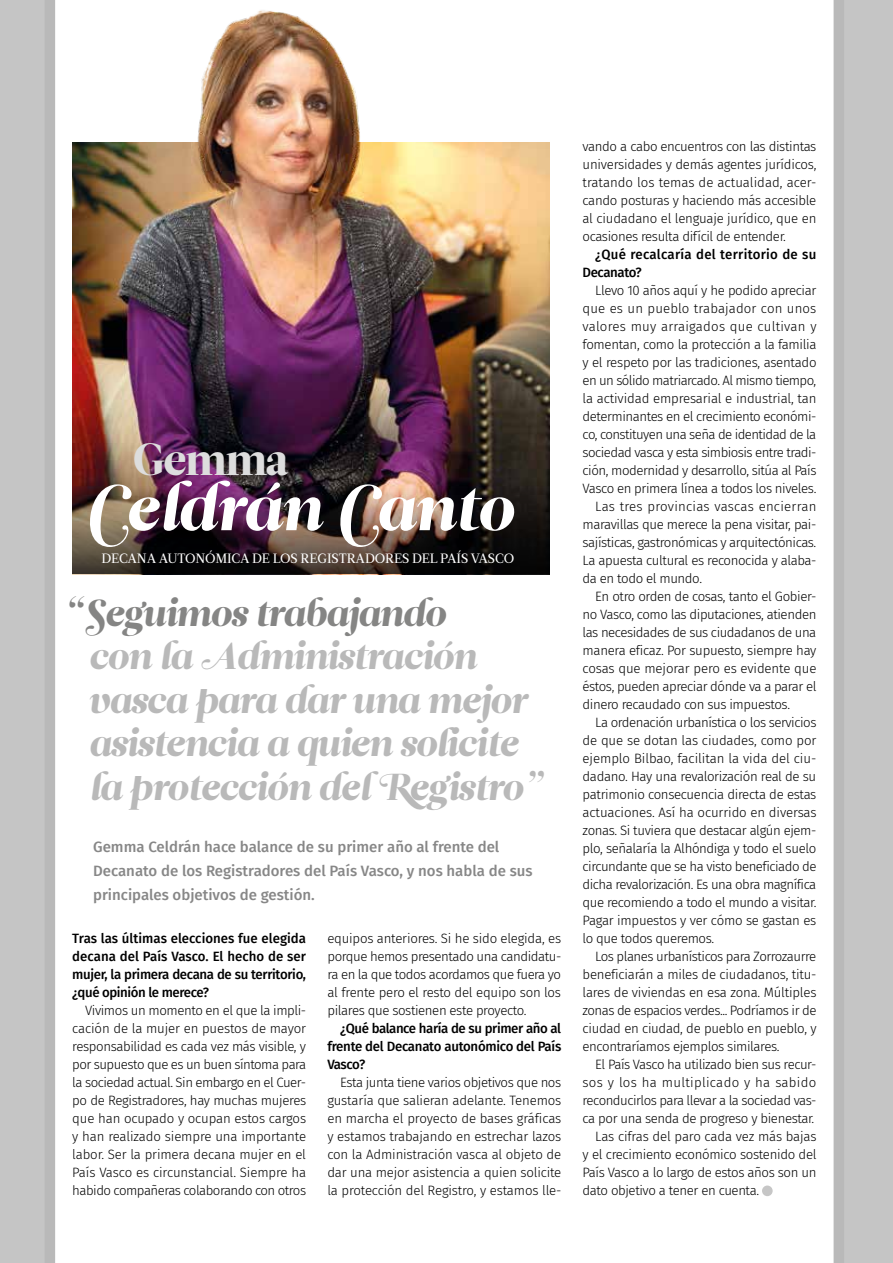
<style>
.page{position:relative;width:893px;height:1263px;background:#c5c5c5}
.page>*{position:absolute;margin:0;border:0;box-sizing:border-box;transform-origin:0 0}
.t1{font:64.5px "Leitura Display Swashes";color:#fff}
.t2{font:45px "Leitura Display";letter-spacing:-.025em;color:#ddd}
.t3{font:37.5px/43.5px "Leitura Display Swashes";letter-spacing:-.01em;color:#b9b9b9}
.t4{font:37.5px "Leitura Display Swashes";letter-spacing:-.01em;color:#858584}
.t5{font:500 15px/24px "Fira Sans";color:#878787}
.t6{font:300 13.5px/18px "Fira Sans";letter-spacing:-.03em;color:#000;text-align:justify}
.t7{font:500 13.5px/18px "Fira Sans";letter-spacing:-.025em;color:#000;text-align:justify}
.t8{font:300 13.5px "Fira Sans";letter-spacing:-.01em;color:#000}
.t9{font:300 13.5px "Fira Sans";letter-spacing:.015em;color:#000}
.t10{font:13.5px "Leitura Roman 2";letter-spacing:-.005em;color:#fff}
.t11{font:500 13.5px/18px "Fira Sans";letter-spacing:.02em;color:#000}
.t12{font:300 13.5px "Fira Sans";letter-spacing:-.005em;color:#000}
.t13{font:300 13.5px "Fira Sans";letter-spacing:.01em;color:#000}
.t14{font:300 13.5px "Fira Sans";letter-spacing:.02em;color:#000}
</style>
<div class="page">
<div style="left:45px;top:0;width:799px;height:1263px;background:#fff"></div>
<div style="left:762px;top:1185px;width:11px;height:11px;background:#c6c6c6;border-radius:50%"></div>
<img style="left:72px;top:142px;width:478px;height:325px">
<img style="left:72px;top:467px;width:478px;height:107px">
<img style="left:103px;top:0;width:447px;height:183px">
<h2 class="t2" style="left:133px;top:433px;width:157px">Gemma</h2>
<h1 class="t1" style="left:85px;top:470px;width:429px">Celdrán Canto</h1>
<p class="t10" style="left:101px;top:551px;width:414px">DECANA AUTONÓMICA DE LOS REGISTRADORES DEL PAÍS VASCO</p>
<h3 class="t4" style="left:63px;top:591px;width:384px">“Seguimos trabajando</h3>
<h3 class="t3" style="left:89px;top:635px;width:456px">con la Administración vasca para dar una mejor asistencia a quien solicite la protección del Registro”</h3>
<p class="t5" style="left:93px;top:834px;width:441px">Gemma Celdrán hace balance de su primer año al frente del<br>Decanato de los Registradores del País Vasco, y nos habla de sus principales objetivos de gestión.</p>
<p class="t7" style="left:72px;top:928px;width:235px">Tras las últimas elecciones fue elegida decana del País Vasco. El hecho de ser mujer, la primera decana de su territorio, ¿qué opinión le merece?</p>
<p class="t6" style="left:72px;top:1001px;width:236px;text-indent:13px">Vivimos un momento en el que la impli&shy;cación de la mujer en puestos de mayor responsabilidad es cada vez más visible, y por supuesto que es un buen síntoma para la sociedad actual. Sin embargo en el Cuer&shy;po de Registradores, hay muchas mujeres que han ocupado y ocupan estos cargos y han realizado siempre una importante labor. Ser la primera decana mujer en el País Vasco es circunstancial. Siempre ha habido compañeras colaborando con otros</p>
<p class="t6" style="left:327px;top:929px;width:235px">equipos anteriores. Si he sido elegida, es porque hemos presentado una candidatu&shy;ra en la que todos acordamos que fuera yo al frente pero el resto del equipo son los pilares que sostienen este proyecto.</p>
<p class="t7" style="left:327px;top:1018px;width:235px;text-indent:13px">¿Qué balance haría de su primer año al frente del Decanato autonómico del País Vasco?</p>
<p class="t6" style="left:327px;top:1073px;width:235px;text-indent:13px">Esta junta tiene varios objetivos que nos gustaría que salieran adelante. Tenemos en marcha el proyecto de bases gráficas y estamos trabajando en estrechar lazos con la Administración vasca al objeto de dar una mejor asistencia a quien solicite la protección del Registro, y estamos lle-</p>
<p class="t6" style="left:583px;top:137px;width:235px">vando a cabo encuentros con las distintas universidades y demás agentes jurídicos, tratando los temas de actualidad, acer&shy;cando posturas y haciendo más accesible al ciudadano el lenguaje jurídico, que en ocasiones resulta difícil de entender.</p>
<p class="t11" style="left:583px;top:244px;width:235px;text-indent:13px">¿Qué recalcaría del territorio de su<br>Decanato?</p>
<p class="t6" style="left:595px;top:281px;width:223px">Llevo 10 años aquí y he podido apreciar</p>
<p class="t13" style="left:583px;top:298px;width:235px">que es un pueblo trabajador con unos</p>
<p class="t9" style="left:583px;top:316px;width:235px">valores muy arraigados que cultivan y</p>
<p class="t6" style="left:583px;top:335px;width:235px">fomentan, como la protección a la familia</p>
<p class="t6" style="left:583px;top:353px;width:235px">y el respeto por las tradiciones, asentado</p>
<p class="t6" style="left:583px;top:371px;width:235px">en un sólido matriarcado. Al mismo tiempo,</p>
<p class="t8" style="left:583px;top:388px;width:235px">la actividad empresarial e industrial, tan</p>
<p class="t6" style="left:583px;top:407px;width:235px">determinantes en el crecimiento económi-</p>
<p class="t6" style="left:583px;top:425px;width:235px">co, constituyen una seña de identidad de la</p>
<p class="t6" style="left:583px;top:443px;width:235px">sociedad vasca y esta simbiosis entre tradi-</p>
<p class="t6" style="left:583px;top:461px;width:235px">ción, modernidad y desarrollo, sitúa al País</p>
<p class="t6" style="left:583px;top:479px;width:235px">Vasco en primera línea a todos los niveles.</p>
<p class="t9" style="left:595px;top:496px;width:223px">Las tres provincias vascas encierran</p>
<p class="t6" style="left:583px;top:515px;width:235px">maravillas que merece la pena visitar, pai-</p>
<p class="t6" style="left:583px;top:533px;width:235px">sajísticas, gastronómicas y arquitectónicas.</p>
<p class="t6" style="left:583px;top:551px;width:235px">La apuesta cultural es reconocida y alaba-</p>
<p class="t6" style="left:583px;top:569px;width:121px">da en todo el mundo.</p>
<p class="t6" style="left:595px;top:587px;width:223px">En otro orden de cosas, tanto el Gobier-</p>
<p class="t6" style="left:583px;top:605px;width:235px">no Vasco, como las diputaciones, atienden</p>
<p class="t6" style="left:583px;top:623px;width:235px">las necesidades de sus ciudadanos de una</p>
<p class="t6" style="left:583px;top:641px;width:235px">manera eficaz. Por supuesto, siempre hay</p>
<p class="t8" style="left:583px;top:658px;width:235px">cosas que mejorar pero es evidente que</p>
<p class="t6" style="left:583px;top:677px;width:235px">éstos, pueden apreciar dónde va a parar el</p>
<p class="t6" style="left:583px;top:695px;width:209px">dinero recaudado con sus impuestos.</p>
<p class="t6" style="left:595px;top:713px;width:223px">La ordenación urbanística o los servicios</p>
<p class="t8" style="left:583px;top:730px;width:235px">de que se dotan las ciudades, como por</p>
<p class="t12" style="left:583px;top:748px;width:235px">ejemplo Bilbao, facilitan la vida del ciu-</p>
<p class="t6" style="left:583px;top:767px;width:235px">dadano. Hay una revalorización real de su</p>
<p class="t6" style="left:583px;top:785px;width:235px">patrimonio consecuencia directa de estas</p>
<p class="t8" style="left:583px;top:802px;width:235px">actuaciones. Así ha ocurrido en diversas</p>
<p class="t6" style="left:583px;top:821px;width:235px">zonas. Si tuviera que destacar algún ejem-</p>
<p class="t6" style="left:583px;top:839px;width:235px">plo, señalaría la Alhóndiga y todo el suelo</p>
<p class="t6" style="left:583px;top:857px;width:236px">circundante que se ha visto beneficiado de</p>
<p class="t6" style="left:583px;top:875px;width:235px">dicha revalorización. Es una obra magnífica</p>
<p class="t6" style="left:583px;top:893px;width:235px">que recomiendo a todo el mundo a visitar.</p>
<p class="t6" style="left:583px;top:911px;width:235px">Pagar impuestos y ver cómo se gastan es</p>
<p class="t6" style="left:583px;top:929px;width:133px">lo que todos queremos.</p>
<p class="t6" style="left:595px;top:947px;width:222px">Los planes urbanísticos para Zorrozaurre</p>
<p class="t6" style="left:583px;top:965px;width:235px">beneficiarán a miles de ciudadanos, titu-</p>
<p class="t6" style="left:583px;top:983px;width:235px">lares de viviendas en esa zona. Múltiples</p>
<p class="t6" style="left:583px;top:1001px;width:235px">zonas de espacios verdes... Podríamos ir de</p>
<p class="t6" style="left:583px;top:1019px;width:236px">ciudad en ciudad, de pueblo en pueblo, y</p>
<p class="t6" style="left:583px;top:1037px;width:198px">encontraríamos ejemplos similares.</p>
<p class="t6" style="left:595px;top:1055px;width:223px">El País Vasco ha utilizado bien sus recur-</p>
<p class="t14" style="left:583px;top:1072px;width:235px">sos y los ha multiplicado y ha sabido</p>
<p class="t6" style="left:583px;top:1091px;width:235px">reconducirlos para llevar a la sociedad vas-</p>
<p class="t6" style="left:583px;top:1109px;width:233px">ca por una senda de progreso y bienestar.</p>
<p class="t6" style="left:595px;top:1127px;width:223px">Las cifras del paro cada vez más bajas</p>
<p class="t6" style="left:583px;top:1145px;width:235px">y el crecimiento económico sostenido del</p>
<p class="t6" style="left:583px;top:1163px;width:235px">País Vasco a lo largo de estos años son un</p>
<p class="t6" style="left:583px;top:1181px;width:178px">dato objetivo a tener en cuenta.</p>
</div>
